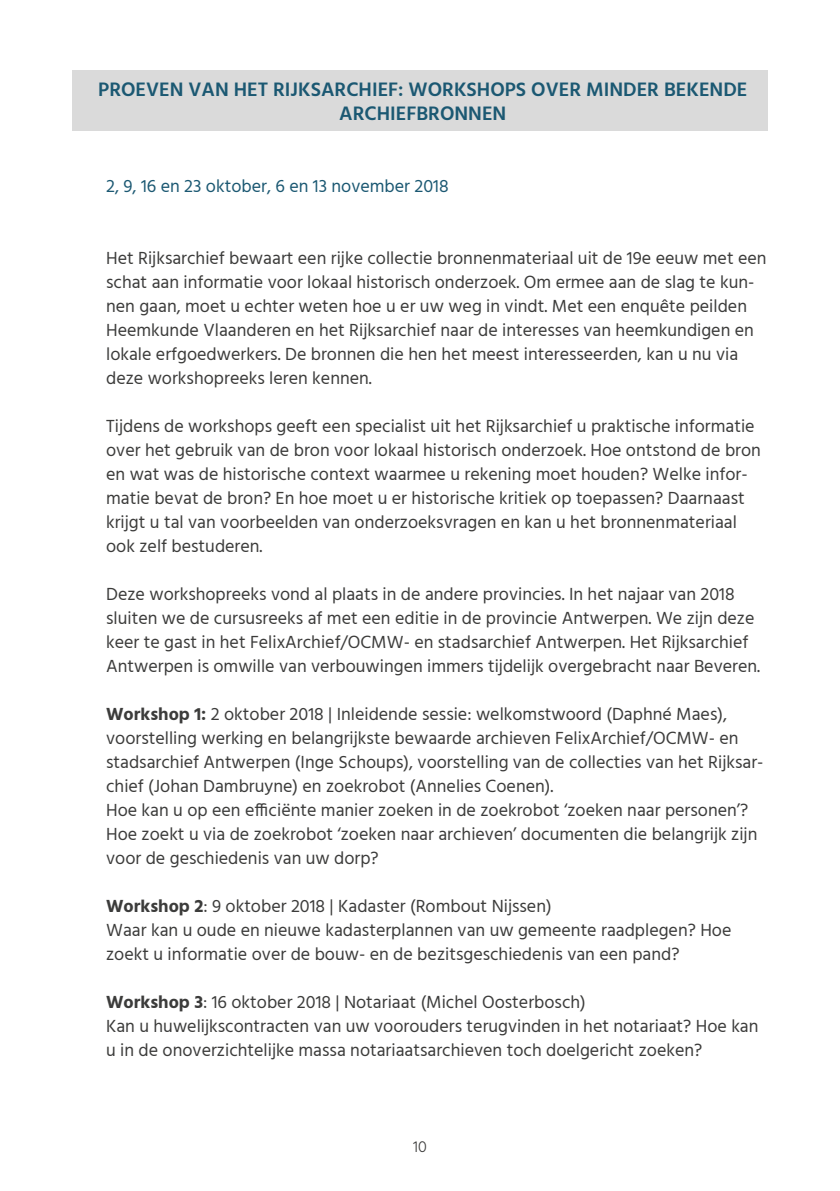
<style>
.page{position:relative;width:840px;height:1191px;background:#fff}
.page>*{position:absolute;margin:0;border:0;box-sizing:border-box;transform-origin:0 0}
.t1{font:600 20px/24px "Hind";color:#1b5872;text-align:center}
.t2{font:18px/24px "Hind";color:#3c3c3b}
.t3{font:18px "Hind";color:#1b5872}
.t4{font:300 16px "Hind";color:#3c3c3b}
.s1{font-weight:700}
</style>
<div class="page">
<div style="left:72px;top:70px;width:695px;height:60px;background:#dadada"></div>
<p class="t1" style="left:98px;top:77px;width:650px">PROEVEN VAN HET RIJKSARCHIEF: WORKSHOPS OVER MINDER BEKENDE<br>ARCHIEFBRONNEN</p>
<p class="t3" style="left:106px;top:174px;width:344px">2, 9, 16 en 23 oktober, 6 en 13 november 2018</p>
<p class="t2" style="left:106px;top:247px;width:661px">Het Rijksarchief bewaart een rijke collectie bronnenmateriaal uit de 19e eeuw met een schat aan informatie voor lokaal historisch onderzoek. Om ermee aan de slag te kun&shy;nen gaan, moet u echter weten hoe u er uw weg in vindt. Met een enquête peilden Heemkunde Vlaanderen en het Rijksarchief naar de interesses van heemkundigen en lokale erfgoedwerkers. De bronnen die hen het meest interesseerden, kan u nu via deze workshopreeks leren kennen.</p>
<p class="t2" style="left:106px;top:415px;width:656px">Tijdens de workshops geeft een specialist uit het Rijksarchief u praktische informatie over het gebruik van de bron voor lokaal historisch onderzoek. Hoe ontstond de bron en wat was de historische context waarmee u rekening moet houden? Welke infor&shy;matie bevat de bron? En hoe moet u er historische kritiek op toepassen? Daarnaast krijgt u tal van voorbeelden van onderzoeksvragen en kan u het bronnenmateriaal ook zelf bestuderen.</p>
<p class="t2" style="left:106px;top:583px;width:655px">Deze workshopreeks vond al plaats in de andere provincies. In het najaar van 2018 sluiten we de cursusreeks af met een editie in de provincie Antwerpen. We zijn deze keer te gast in het FelixArchief/OCMW- en stadsarchief Antwerpen. Het Rijksarchief Antwerpen is omwille van verbouwingen immers tijdelijk overgebracht naar Beveren.</p>
<p class="t2" style="left:106px;top:703px;width:658px"><span class="s1">Workshop 1:</span> 2 oktober 2018 | Inleidende sessie: welkomstwoord (Daphné Maes), voorstelling werking en belangrijkste bewaarde archieven FelixArchief/OCMW- en stadsarchief Antwerpen (Inge Schoups), voorstelling van de collecties van het Rijksar&shy;chief (Johan Dambruyne) en zoekrobot (Annelies Coenen).<br>Hoe kan u op een efficiënte manier zoeken in de zoekrobot ‘zoeken naar personen’?<br>Hoe zoekt u via de zoekrobot ‘zoeken naar archieven’ documenten die belangrijk zijn voor de geschiedenis van uw dorp?</p>
<p class="t2" style="left:106px;top:895px;width:626px"><span class="s1">Workshop 2</span>: 9 oktober 2018 | Kadaster (Rombout Nijssen)<br>Waar kan u oude en nieuwe kadasterplannen van uw gemeente raadplegen? Hoe zoekt u informatie over de bouw- en de bezitsgeschiedenis van een pand?</p>
<p class="t2" style="left:106px;top:991px;width:653px"><span class="s1">Workshop 3</span>: 16 oktober 2018 | Notariaat (Michel Oosterbosch)<br>Kan u huwelijkscontracten van uw voorouders terugvinden in het notariaat? Hoe kan u in de onoverzichtelijke massa notariaatsarchieven toch doelgericht zoeken?</p>
<p class="t4" style="left:413px;top:1136px;width:15px">10</p>
</div>
